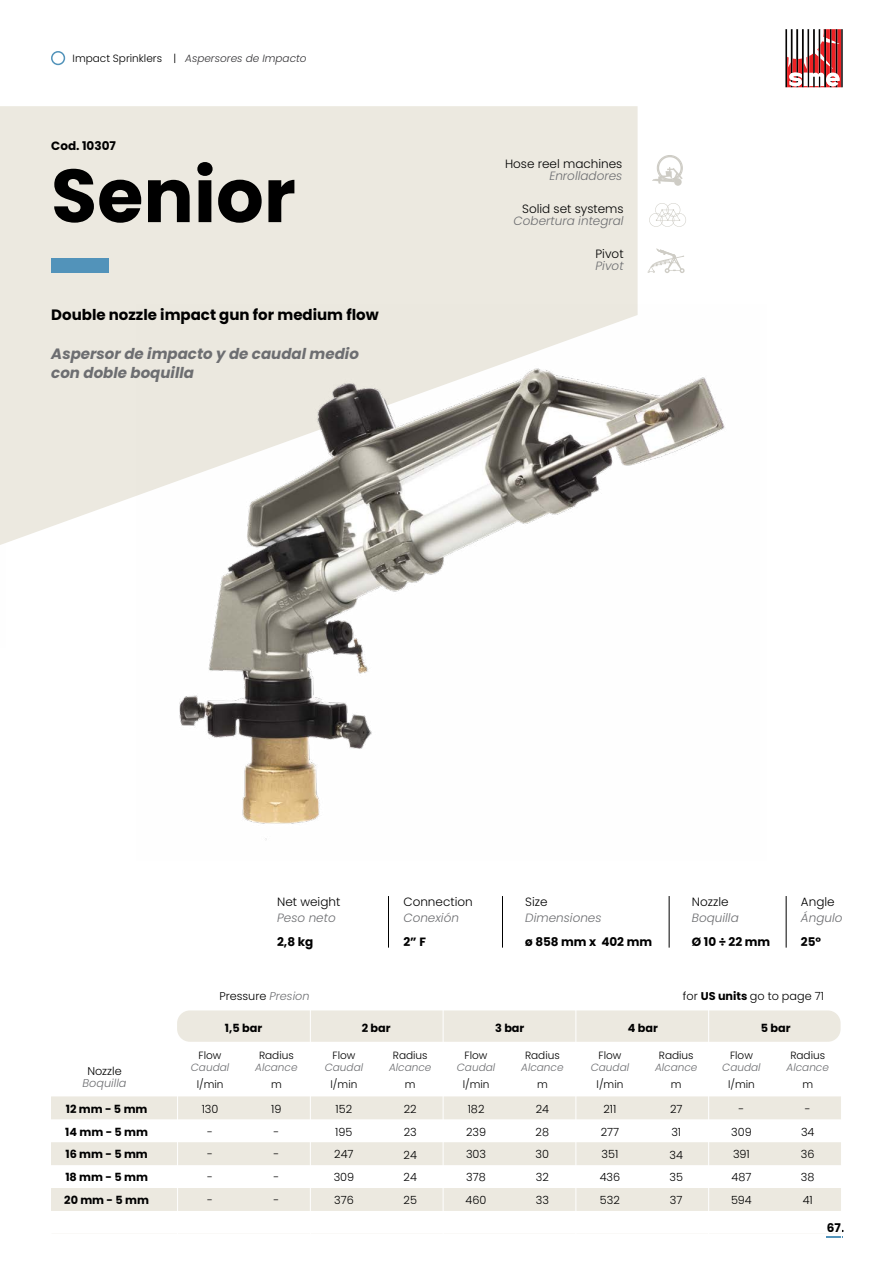
<style>
.page{position:relative;width:893px;height:1263px;background:#fff}
.page>*{position:absolute;margin:0;border:0;box-sizing:border-box;transform-origin:0 0}
.t1{font:700 75px "Poppins";color:#000}
.t2{font:italic 700 15px/19.5px "Poppins";color:#6d6e71}
.t3{font:700 15px "Poppins";color:#000}
.t4{font:italic 300 12px "Poppins";color:#6d6e71}
.t5{font:300 12px "Poppins";color:#000}
.t6{font:700 12px "Poppins";color:#000}
.t7{font:300 11.25px/22.8px "Poppins";color:#000;text-align:center}
.t8{font:700 11.25px/22.8px "Poppins";color:#000}
.t9{font:italic 300 11.25px "Poppins";color:#6d6e71}
.t10{font:300 10.5px "Poppins";color:#000}
.t11{font:italic 300 10.5px "Poppins";color:#6d6e71}
.t12{font:italic 300 10.5px "Poppins";color:#353437}
.s1{font-style:normal;color:#000}
.s2{font-style:italic;color:#6d6e71}
.s3{font-weight:700}
</style>
<div class="page">
<div style="left:0;top:106px;width:638px;height:439px;background:#ece9e0"></div>
<img style="left:136px;top:304px;width:589px;height:536px">
<div style="left:51px;top:259px;width:58px;height:14px;background:#5293ba"></div>
<svg style="left:785px;top:29px;width:58px;height:58px"></svg>
<hr style="left:388px;top:896px;width:1px;height:51px;background:#000">
<hr style="left:502px;top:896px;width:1px;height:51px;background:#000">
<div style="left:51px;top:51px;width:14px;height:14px;border:2px solid #5293ba;border-radius:50%"></div>
<hr style="left:669px;top:896px;width:1px;height:51px;background:#000">
<svg style="left:649px;top:203px;width:37px;height:24px"></svg>
<svg style="left:652px;top:155px;width:31px;height:29px"></svg>
<div style="left:177px;top:1010px;width:664px;height:32px;background:#ece9e0;border-radius:13px"></div>
<svg style="left:51px;top:1096px;width:790px;height:115px;fill:#ece9e0"></svg>
<svg style="left:177px;top:1096px;width:1px;height:29px"></svg>
<hr style="left:177px;top:1125px;width:1px;height:30px;background:#fff">
<svg style="left:177px;top:1155px;width:1px;height:29px"></svg>
<hr style="left:177px;top:1184px;width:1px;height:30px;background:#fff">
<hr style="left:310px;top:1007px;width:1px;height:30px;background:#fff">
<svg style="left:310px;top:1096px;width:1px;height:29px"></svg>
<hr style="left:310px;top:1125px;width:1px;height:30px;background:#fff">
<svg style="left:310px;top:1155px;width:1px;height:29px"></svg>
<hr style="left:310px;top:1184px;width:1px;height:30px;background:#fff">
<hr style="left:443px;top:1007px;width:1px;height:30px;background:#fff">
<svg style="left:443px;top:1096px;width:1px;height:29px"></svg>
<hr style="left:443px;top:1125px;width:1px;height:30px;background:#fff">
<svg style="left:443px;top:1155px;width:1px;height:29px"></svg>
<hr style="left:443px;top:1184px;width:1px;height:30px;background:#fff">
<hr style="left:575px;top:1007px;width:1px;height:30px;background:#fff">
<svg style="left:575px;top:1096px;width:1px;height:29px"></svg>
<hr style="left:575px;top:1125px;width:1px;height:30px;background:#fff">
<svg style="left:575px;top:1155px;width:1px;height:29px"></svg>
<hr style="left:575px;top:1184px;width:1px;height:30px;background:#fff">
<hr style="left:708px;top:1007px;width:1px;height:30px;background:#fff">
<svg style="left:708px;top:1096px;width:1px;height:29px"></svg>
<hr style="left:708px;top:1125px;width:1px;height:30px;background:#fff">
<svg style="left:708px;top:1155px;width:1px;height:29px"></svg>
<hr style="left:708px;top:1184px;width:1px;height:30px;background:#fff">
<svg style="left:827px;top:1236px;width:16px;height:2px"></svg>
<hr style="left:786px;top:896px;width:1px;height:51px;background:#000">
<svg style="left:647px;top:249px;width:38px;height:24px"></svg>
<p class="t12" style="left:73px;top:52px;width:235px"><span class="s1">Impact Sprinklers |</span> Aspersores de Impacto</p>
<p class="t6" style="left:51px;top:139px;width:66px">Cod. 10307</p>
<h1 class="t1" style="left:51px;top:152px;width:246px">Senior</h1>
<h2 class="t3" style="left:51px;top:306px;width:329px">Double nozzle impact gun for medium flow</h2>
<h2 class="t2" style="left:51px;top:344px;width:309px">Aspersor de impacto y de caudal medio con doble boquilla</h2>
<p class="t5" style="left:505px;top:157px;width:119px">Hose reel machines</p>
<p class="t4" style="left:549px;top:169px;width:75px">Enrolladores</p>
<p class="t5" style="left:522px;top:202px;width:103px">Solid set systems</p>
<p class="t4" style="left:514px;top:214px;width:112px">Cobertura integral</p>
<p class="t5" style="left:595px;top:247px;width:30px">Pivot</p>
<p class="t4" style="left:595px;top:259px;width:30px">Pivot</p>
<p class="t5" style="left:277px;top:895px;width:65px">Net weight</p>
<p class="t4" style="left:277px;top:911px;width:60px">Peso neto</p>
<p class="t6" style="left:277px;top:935px;width:38px">2,8 kg</p>
<p class="t7" style="left:219px;top:984px;width:92px">Pressure <span class="s2">Presion</span></p>
<p class="t5" style="left:403px;top:895px;width:71px">Connection</p>
<p class="t4" style="left:403px;top:911px;width:57px">Conexión</p>
<p class="t6" style="left:403px;top:935px;width:24px">2” F</p>
<p class="t5" style="left:525px;top:895px;width:24px">Size</p>
<p class="t4" style="left:525px;top:911px;width:78px">Dimensiones</p>
<p class="t6" style="left:525px;top:935px;width:128px">ø 858 mm x 402 mm</p>
<p class="t5" style="left:692px;top:895px;width:38px">Nozzle</p>
<p class="t4" style="left:692px;top:911px;width:48px">Boquilla</p>
<p class="t6" style="left:692px;top:935px;width:80px">Ø 10 ÷ 22 mm</p>
<p class="t5" style="left:801px;top:895px;width:35px">Angle</p>
<p class="t4" style="left:801px;top:911px;width:43px">Ángulo</p>
<p class="t6" style="left:801px;top:935px;width:22px">25°</p>
<p class="t7" style="left:683px;top:984px;width:143px">for <span class="s3">US units</span> go to page 71</p>
<p class="t7" style="left:87px;top:1059px;width:36px">Nozzle</p>
<p class="t9" style="left:83px;top:1076px;width:45px">Boquilla</p>
<p class="t8" style="left:225px;top:1016px;width:39px">1,5 bar</p>
<p class="t8" style="left:362px;top:1016px;width:30px">2 bar</p>
<p class="t8" style="left:495px;top:1016px;width:31px">3 bar</p>
<p class="t8" style="left:628px;top:1016px;width:32px">4 bar</p>
<p class="t8" style="left:761px;top:1016px;width:31px">5 bar</p>
<p class="t10" style="left:199px;top:1050px;width:24px">Flow</p>
<p class="t11" style="left:191px;top:1062px;width:40px">Caudal</p>
<p class="t10" style="left:197px;top:1078px;width:28px">l/min</p>
<p class="t10" style="left:259px;top:1050px;width:36px">Radius</p>
<p class="t11" style="left:255px;top:1062px;width:44px">Alcance</p>
<p class="t10" style="left:271px;top:1078px;width:12px">m</p>
<p class="t10" style="left:333px;top:1050px;width:24px">Flow</p>
<p class="t11" style="left:325px;top:1062px;width:40px">Caudal</p>
<p class="t10" style="left:331px;top:1078px;width:28px">l/min</p>
<p class="t10" style="left:393px;top:1050px;width:36px">Radius</p>
<p class="t11" style="left:389px;top:1062px;width:44px">Alcance</p>
<p class="t10" style="left:405px;top:1078px;width:12px">m</p>
<p class="t10" style="left:465px;top:1050px;width:24px">Flow</p>
<p class="t11" style="left:457px;top:1062px;width:40px">Caudal</p>
<p class="t10" style="left:463px;top:1078px;width:28px">l/min</p>
<p class="t10" style="left:525px;top:1050px;width:36px">Radius</p>
<p class="t11" style="left:521px;top:1062px;width:44px">Alcance</p>
<p class="t10" style="left:537px;top:1078px;width:12px">m</p>
<p class="t10" style="left:599px;top:1050px;width:24px">Flow</p>
<p class="t11" style="left:591px;top:1062px;width:40px">Caudal</p>
<p class="t10" style="left:597px;top:1078px;width:28px">l/min</p>
<p class="t10" style="left:659px;top:1050px;width:36px">Radius</p>
<p class="t11" style="left:655px;top:1062px;width:44px">Alcance</p>
<p class="t10" style="left:671px;top:1078px;width:12px">m</p>
<p class="t10" style="left:730px;top:1050px;width:24px">Flow</p>
<p class="t11" style="left:722px;top:1062px;width:40px">Caudal</p>
<p class="t10" style="left:728px;top:1078px;width:28px">l/min</p>
<p class="t10" style="left:790px;top:1050px;width:36px">Radius</p>
<p class="t11" style="left:786px;top:1062px;width:44px">Alcance</p>
<p class="t10" style="left:802px;top:1078px;width:12px">m</p>
<p class="t8" style="left:64px;top:1097px;width:86px">12 mm - 5 mm<br>14 mm - 5 mm<br>16 mm - 5 mm<br>18 mm - 5 mm<br>20 mm - 5 mm</p>
<p class="t7" style="left:202px;top:1097px;width:18px">130 -<br>-<br>-<br>-</p>
<p class="t7" style="left:466px;top:1097px;width:22px;text-align:left">182<br>239<br>303<br>378<br>460</p>
<p class="t7" style="left:731px;top:1097px;width:22px">-<br>309<br>391<br>487<br>594</p>
<p class="t7" style="left:334px;top:1097px;width:22px;text-align:left">152<br>195<br>247<br>309<br>376</p>
<p class="t7" style="left:600px;top:1097px;width:22px">211<br>277<br>351<br>436<br>532</p>
<p class="t7" style="left:271px;top:1097px;width:12px;text-align:left">19 - - - -</p>
<p class="t7" style="left:536px;top:1097px;width:15px;text-align:justify">24<br>28<br>30<br>32<br>33</p>
<p class="t7" style="left:801px;top:1097px;width:15px">-<br>34<br>36<br>38<br>41</p>
<p class="t7" style="left:404px;top:1097px;width:15px;text-align:justify">22<br>23<br>24<br>24<br>25</p>
<p class="t7" style="left:669px;top:1097px;width:15px;text-align:left">27<br>31<br>34<br>35<br>37</p>
<p class="t6" style="left:827px;top:1220px;width:19px">67.</p>
</div>
